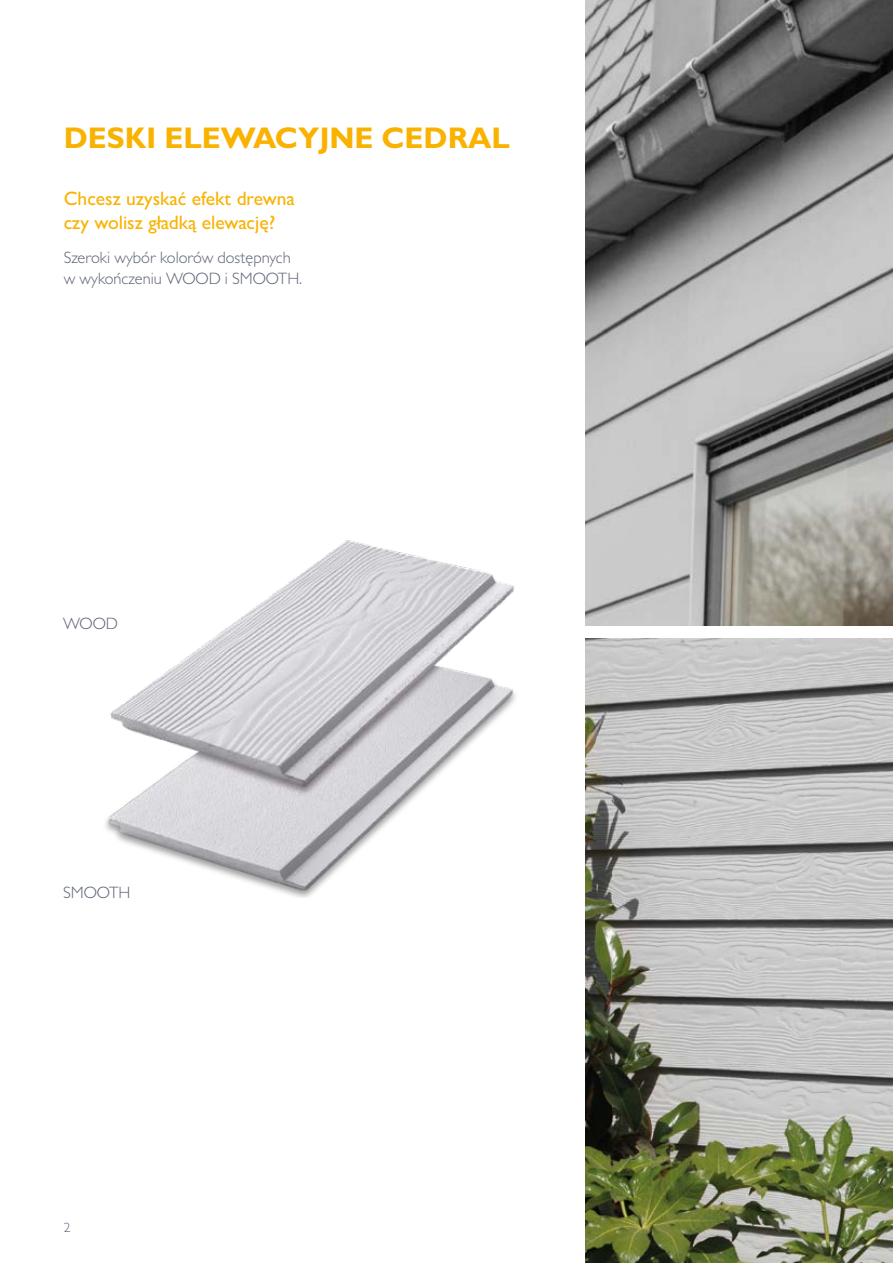
<style>
.page{position:relative;width:893px;height:1263px;background:#fff}
.page>*{position:absolute;margin:0;border:0;box-sizing:border-box;transform-origin:0 0}
.t1{font:700 30px "Gill Sans MT Pro";color:#fab200}
.t2{font:500 19.5px/24px "Gill Sans MT Pro";color:#fab200}
.t3{font:300 16.5px/21px "Gill Sans MT Pro";color:#5e6478}
.t4{font:300 13.5px "Gill Sans MT Pro";color:#5e6478}
</style>
<div class="page">
<img style="left:105px;top:540px;width:411px;height:357px">
<img style="left:586px;top:638px;width:307px;height:625px">
<img style="left:586px;top:0;width:307px;height:625px">
<h1 class="t1" style="left:64px;top:119px;width:448px">DESKI ELEWACYJNE CEDRAL</h1>
<p class="t2" style="left:64px;top:186px;width:233px">Chcesz uzyskać efekt drewna czy wolisz gładką elewację?</p>
<p class="t3" style="left:64px;top:247px;width:240px">Szeroki wybór kolorów dostępnych w wykończeniu WOOD i SMOOTH.</p>
<p class="t3" style="left:63px;top:613px;width:56px">WOOD</p>
<p class="t3" style="left:63px;top:882px;width:69px">SMOOTH</p>
<p class="t4" style="left:64px;top:1220px;width:8px">2</p>
</div>
